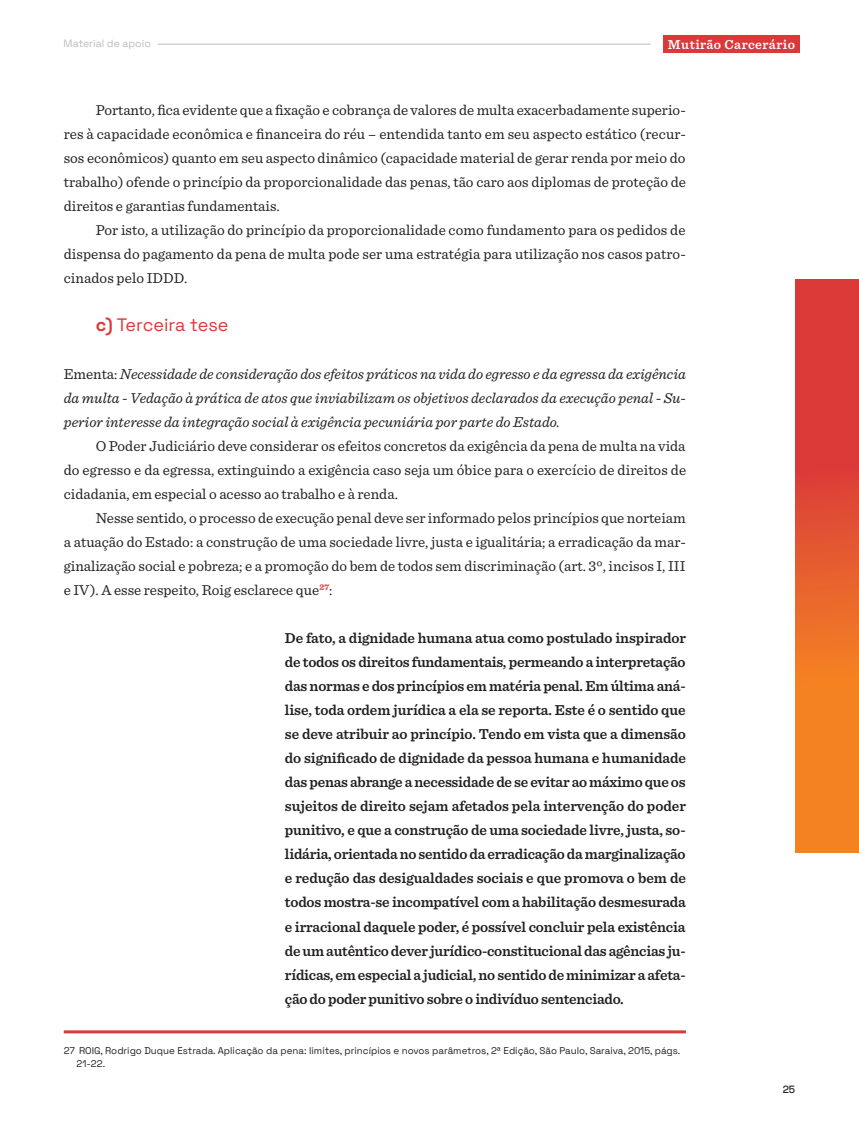
<style>
.page{position:relative;width:859px;height:1132px;background:#fff}
.page>*{position:absolute;margin:0;border:0;box-sizing:border-box;transform-origin:0 0}
.Heading_3{font:300 18px "Space Grotesk";color:#db3938}
._02_Texto_corrido_pa{font:15px/24px "Sentinel";color:#231f20;text-align:justify}
._000_notatxt{font:600 15px/24px "Sentinel";letter-spacing:-.015em;color:#231f20;text-align:justify}
._01_Texto_corrido_pr{font:italic 15px/24px "Sentinel";color:#231f20;text-align:justify}
.t1{font:600 13.5px "Sentinel";letter-spacing:.035em;color:#fff}
.t2{font:300 10.5px "Space Grotesk";color:#bcbdc0}
.t3{font:300 10.5px "Space Grotesk";color:#231f20}
._000_RODAPÉ{font:300 9.75px/13.5px "Space Grotesk";color:#231f20}
.s1{font-style:normal}
</style>
<div class="page">
<div style="left:663px;top:35px;width:137px;height:18px;background:#db3938"></div>
<hr style="left:158px;top:44px;width:493px;height:1px;background:#bcbdc0">
<svg style="left:795px;top:280px;width:64px;height:572px;background:#e75d2d"></svg>
<hr style="left:64px;top:1029px;width:622px;height:3px;background:#db3938">
<p class="t2" style="left:64px;top:35px;width:89px">Material de apoio</p>
<p class="t1" style="left:668px;top:34px;width:129px">Mutirão Carcerário</p>
<p class="_02_Texto_corrido_pa" style="left:64px;top:97px;width:624px;text-indent:32px">Portanto, fica evidente que a fixação e cobrança de valores de multa exacerbadamente superio&shy;res à capacidade econômica e financeira do réu – entendida tanto em seu aspecto estático (recur&shy;sos econômicos) quanto em seu aspecto dinâmico (capacidade material de gerar renda por meio do trabalho) ofende o princípio da proporcionalidade das penas, tão caro aos diplomas de proteção de direitos e garantias fundamentais.</p>
<p class="_02_Texto_corrido_pa" style="left:64px;top:217px;width:624px;text-indent:32px">Por isto, a utilização do princípio da proporcionalidade como fundamento para os pedidos de dispensa do pagamento da pena de multa pode ser uma estratégia para utilização nos casos patro&shy;cinados pelo IDDD.</p>
<p class="Heading_3" style="left:96px;top:311px;width:134px">c) Terceira tese</p>
<p class="_01_Texto_corrido_pr" style="left:64px;top:361px;width:624px"><span class="s1">Ementa:</span> Necessidade de consideração dos efeitos práticos na vida do egresso e da egressa da exigência da multa - Vedação à prática de atos que inviabilizam os objetivos declarados da execução penal - Su&shy;perior interesse da integração social à exigência pecuniária por parte do Estado.</p>
<p class="_02_Texto_corrido_pa" style="left:64px;top:433px;width:624px;text-indent:32px">O Poder Judiciário deve considerar os efeitos concretos da exigência da pena de multa na vida do egresso e da egressa, extinguindo a exigência caso seja um óbice para o exercício de direitos de cidadania, em especial o acesso ao trabalho e à renda.</p>
<p class="_02_Texto_corrido_pa" style="left:64px;top:505px;width:624px;text-indent:32px">Nesse sentido, o processo de execução penal deve ser informado pelos princípios que norteiam a atuação do Estado: a construção de uma sociedade livre, justa e igualitária; a erradicação da mar&shy;ginalização social e pobreza; e a promoção do bem de todos sem discriminação (art. 3º, incisos I, III e IV). A esse respeito, Roig esclarece que<sup>27</sup>:</p>
<p class="_000_notatxt" style="left:285px;top:625px;width:403px">De fato, a dignidade humana atua como postulado inspirador de todos os direitos fundamentais, permeando a interpretação das normas e dos princípios em matéria penal. Em última aná&shy;lise, toda ordem jurídica a ela se reporta. Este é o sentido que se deve atribuir ao princípio. Tendo em vista que a dimensão do significado de dignidade da pessoa humana e humanidade das penas abrange a necessidade de se evitar ao máximo que os sujeitos de direito sejam afetados pela intervenção do poder punitivo, e que a construção de uma sociedade livre, justa, so&shy;lidária, orientada no sentido da erradicação da marginalização e redução das desigualdades sociais e que promova o bem de todos mostra-se incompatível com a habilitação desmesurada e irracional daquele poder, é possível concluir pela existência de um autêntico dever jurídico-constitucional das agências ju&shy;rídicas, em especial a judicial, no sentido de minimizar a afeta&shy;ção do poder punitivo sobre o indivíduo sentenciado.</p>
<p class="_000_RODAPÉ" style="left:77px;top:1042px;width:605px;text-indent:-13px">27 ROIG, Rodrigo Duque Estrada. Aplicação da pena: limites, princípios e novos parâmetros, 2ª Edição, São Paulo, Saraiva, 2015, págs.<br>21-22.</p>
<p class="t3" style="left:783px;top:1081px;width:14px">25</p>
</div>
